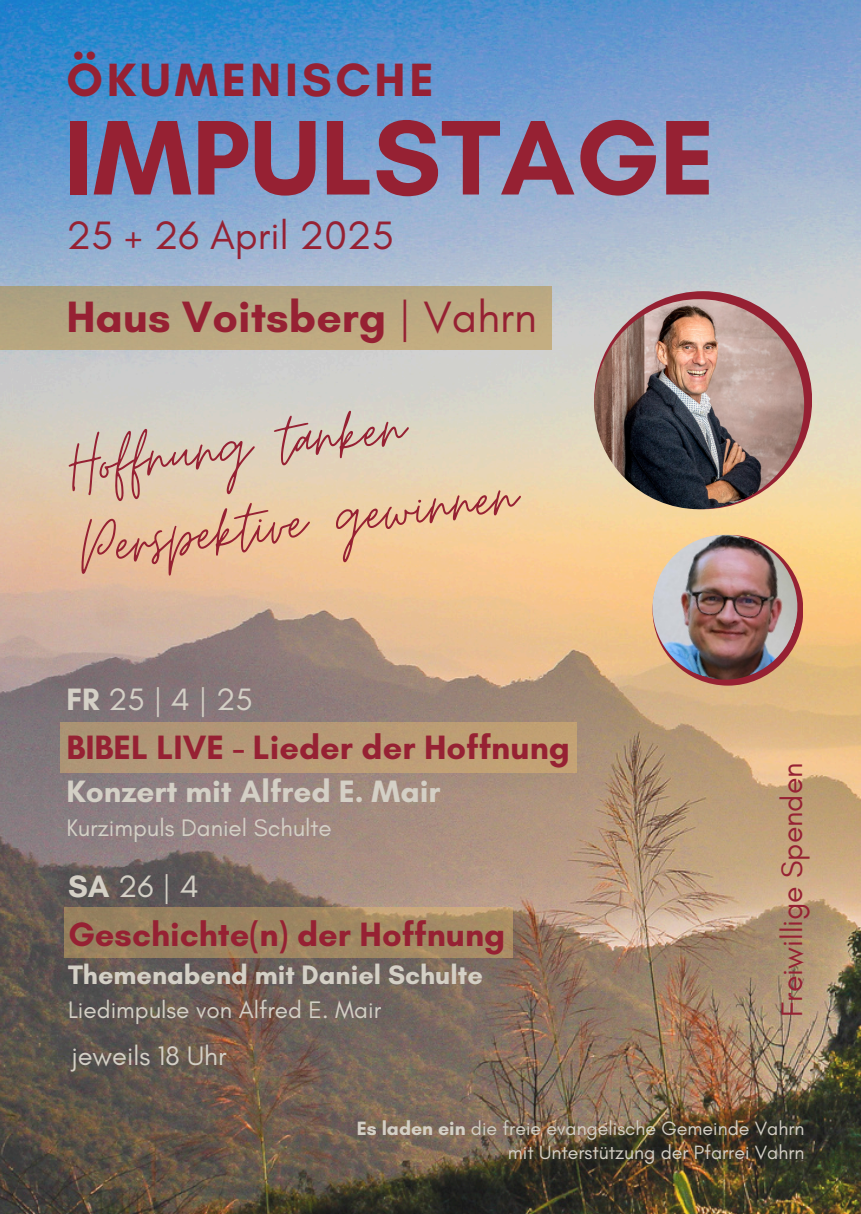
<style>
.page{position:relative;width:861px;height:1214px;background:#fff}
.page>*{position:absolute;margin:0;border:0;box-sizing:border-box;transform-origin:0 0}
.t1{font:700 108px "Glacial Indifference";color:#962133}
.t2{font:77.6px/81.6px "Moon Time";color:#962133}
.t3{font:700 47.6px "Glacial Indifference";letter-spacing:.08em;color:#962133}
.t4{font:700 44.6px "Glacial Indifference";color:#962133}
.t5{font:40.4px "Glacial Indifference";color:#962133}
.t6{font:700 34.4px "Glacial Indifference";color:#962133}
.t7{font:700 31.6px "Glacial Indifference";color:#d4d0c6}
.t8{font:31.6px "Glacial Indifference";color:#d4d0c6}
.t9{font:30.2px "Glacial Indifference";color:#962133}
.t10{font:700 27.2px "Glacial Indifference";color:#d4d0c6}
.t11{font:27.2px "Glacial Indifference";color:#d4d0c6}
.t12{font:24.4px "Glacial Indifference";color:#d4d0c6}
.t13{font:19.6px/24px "Glacial Indifference";color:#d4d0c6;text-align:right}
.s1{font-weight:400}
.s2{font-weight:700}
</style>
<div class="page">
<img style="left:0;top:0;width:861px;height:1213px">
<div style="left:0;top:286px;width:552px;height:63px;background:#b8a782"></div>
<div style="left:594px;top:291px;width:218px;height:218px;background:#962133;border-radius:50%"></div>
<img style="left:594px;top:299px;width:210px;height:210px;border-radius:50%">
<img style="left:644px;top:526px;width:162px;height:162px">
<div style="left:60px;top:722px;width:516px;height:50px;background:#b89a76"></div>
<svg style="left:64px;top:907px;width:449px;height:50px;background:#a08762"></svg>
<h4 class="t3" style="left:66px;top:51px;width:369px">ÖKUMENISCHE</h4>
<p class="t1" style="left:64px;top:92px;width:653px">IMPULSTAGE</p>
<h2 class="t5" style="left:66px;top:211px;width:329px">25 + 26 April 2025</h2>
<p class="t4" style="left:66px;top:290px;width:472px">Haus Voitsberg <span class="s1">| Vahrn</span></p>
<h3 class="t2" style="left:64px;top:428px;width:443px;rotate:-7deg">Hoffnung tanken<br>Perspektive gewinnen</h3>
<h6 class="t8" style="left:66px;top:680px;width:188px"><span class="s2">FR</span>25|4|25</h6>
<p class="t6" style="left:66px;top:726px;width:505px">BIBEL LIVE - Lieder der Hoffnung</p>
<p class="t7" style="left:66px;top:771px;width:376px">Konzert mit Alfred E. Mair</p>
<p class="t12" style="left:66px;top:813px;width:267px">Kurzimpuls Daniel Schulte</p>
<h6 class="t8" style="left:68px;top:867px;width:132px"><span class="s2">SA</span>26|4</h6>
<p class="t6" style="left:68px;top:913px;width:439px">Geschichte(n) der Hoffnung</p>
<p class="t10" style="left:68px;top:958px;width:416px">Themenabend mit Daniel Schulte</p>
<p class="t12" style="left:68px;top:994px;width:315px">Liedimpulse von Alfred E. Mair</p>
<p class="t11" style="left:71px;top:1039px;width:157px">jeweils 18 Uhr</p>
<p class="t9" style="left:774px;top:1016px;width:255px;rotate:-90deg">Freiwillige Spenden</p>
<p class="t13" style="left:357px;top:1115px;width:449px"><span class="s2">Es laden ein</span> die freie evangelische Gemeinde Vahrn mit Unterstützung der Pfarrei Vahrn</p>
</div>
